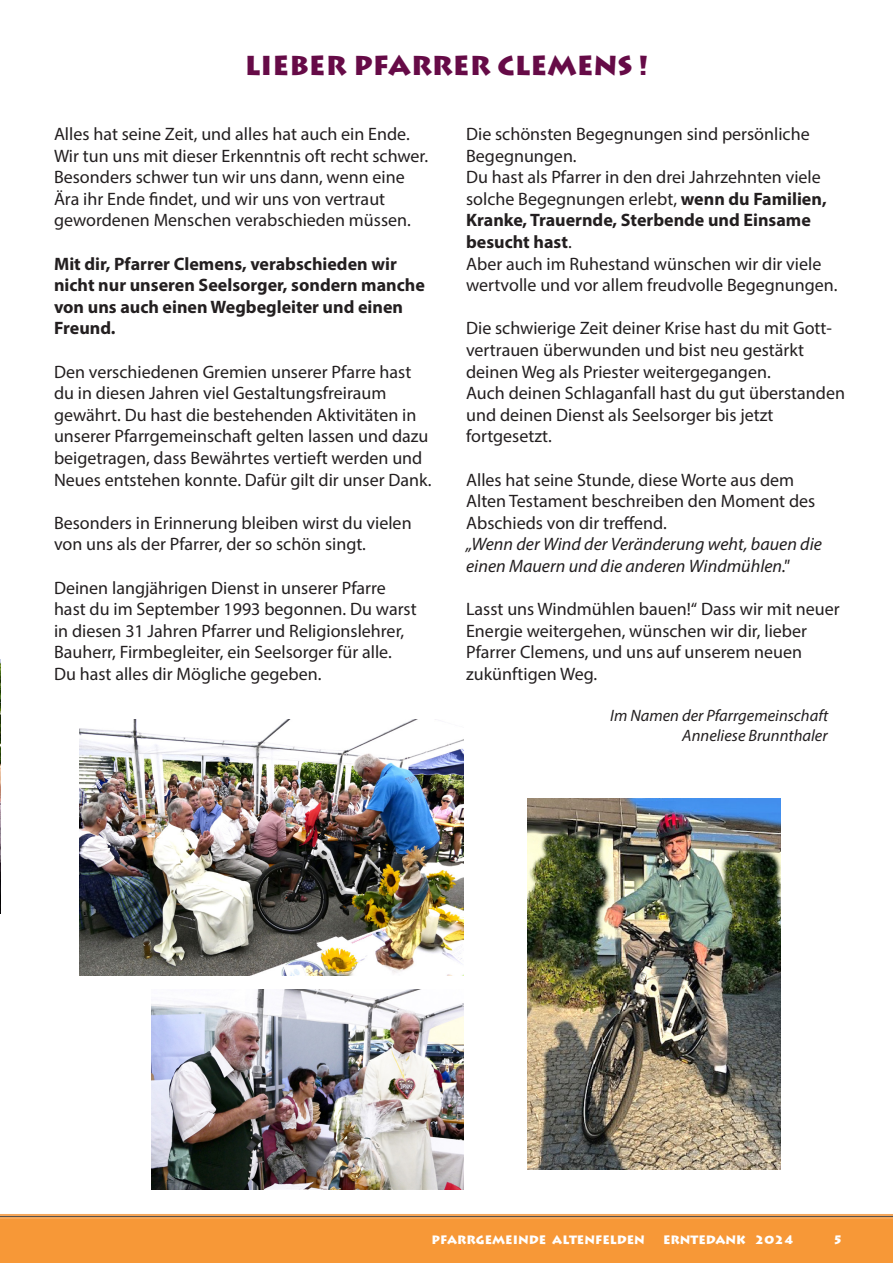
<style>
.page{position:relative;width:893px;height:1263px;background:#fff}
.page>*{position:absolute;margin:0;border:0;box-sizing:border-box;transform-origin:0 0}
.t1{font:900 27px "Lithos Pro";color:#660b47}
.t2{font:18px/21.6px "Myriad Pro";color:#231f20}
.t3{font:700 18px/21.6px "Myriad Pro";color:#231f20}
.t4{font:italic 18px/21.6px "Myriad Pro";color:#231f20}
.t5{font:italic 16.5px/19.8px "Myriad Pro";color:#231f20;text-align:right}
.t6{font:900 12px "Lithos Pro";color:#fff}
.s1{font-weight:700}
</style>
<div class="page">
<svg style="left:0;top:1214px;width:893px;height:49px;background:#f3973a"></svg>
<img style="left:0;top:659px;width:1px;height:255px">
<img style="left:80px;top:720px;width:383px;height:256px">
<img style="left:527px;top:798px;width:253px;height:372px">
<img style="left:151px;top:989px;width:312px;height:201px">
<h1 class="t1" style="left:245px;top:49px;width:405px">LIEBER PFARRER CLEMENS !</h1>
<p class="t2" style="left:54px;top:123px;width:376px">Alles hat seine Zeit, und alles hat auch ein Ende.<br>Wir tun uns mit dieser Erkenntnis oft recht schwer.<br>Besonders schwer tun wir uns dann, wenn eine Ära ihr Ende findet, und wir uns von vertraut gewordenen Menschen verabschieden müssen.</p>
<p class="t3" style="left:54px;top:252px;width:372px">Mit dir, Pfarrer Clemens, verabschieden wir nicht nur unseren Seelsorger, sondern manche von uns auch einen Wegbegleiter und einen Freund.</p>
<p class="t2" style="left:54px;top:360px;width:379px">Den verschiedenen Gremien unserer Pfarre hast du in diesen Jahren viel Gestaltungsfreiraum gewährt. Du hast die bestehenden Aktivitäten in unserer Pfarrgemeinschaft gelten lassen und dazu beigetragen, dass Bewährtes vertieft werden und Neues entstehen konnte. Dafür gilt dir unser Dank.</p>
<p class="t2" style="left:54px;top:512px;width:359px">Besonders in Erinnerung bleiben wirst du vielen von uns als der Pfarrer, der so schön singt.</p>
<p class="t2" style="left:54px;top:576px;width:364px">Deinen langjährigen Dienst in unserer Pfarre hast du im September 1993 begonnen. Du warst in diesen 31 Jahren Pfarrer und Religionslehrer, Bauherr, Firmbegleiter, ein Seelsorger für alle.<br>Du hast alles dir Mögliche gegeben.</p>
<p class="t2" style="left:466px;top:123px;width:373px">Die schönsten Begegnungen sind persönliche Begegnungen.<br>Du hast als Pfarrer in den drei Jahrzehnten viele solche Begegnungen erlebt, <span class="s1">wenn du Familien, Kranke, Trauernde, Sterbende und Einsame besucht hast</span>.<br>Aber auch im Ruhestand wünschen wir dir viele wertvolle und vor allem freudvolle Begegnungen.</p>
<p class="t2" style="left:466px;top:317px;width:380px">Die schwierige Zeit deiner Krise hast du mit Gott&shy;vertrauen überwunden und bist neu gestärkt deinen Weg als Priester weitergegangen.<br>Auch deinen Schlaganfall hast du gut überstanden und deinen Dienst als Seelsorger bis jetzt fortgesetzt.</p>
<p class="t2" style="left:466px;top:468px;width:351px">Alles hat seine Stunde, diese Worte aus dem<br>Alten Testament beschreiben den Moment des<br>Abschieds von dir treffend.</p>
<p class="t4" style="left:466px;top:533px;width:357px">„Wenn der Wind der Veränderung weht, bauen die einen Mauern und die anderen Windmühlen."</p>
<p class="t2" style="left:466px;top:598px;width:375px">Lasst uns Windmühlen bauen!“ Dass wir mit neuer Energie weitergehen, wünschen wir dir, lieber Pfarrer Clemens, und uns auf unserem neuen zukünftigen Weg.</p>
<p class="t5" style="left:610px;top:706px;width:220px">Im Namen der Pfarrgemeinschaft<br>Anneliese Brunnthaler</p>
<p class="t6" style="left:432px;top:1232px;width:215px">PFARRGEMEINDE ALTENFELDEN</p>
<p class="t6" style="left:663px;top:1232px;width:10px">ERNTEDAN</p>
<p class="t6" style="left:736px;top:1232px;width:59px">K 2024</p>
<p class="t6" style="left:833px;top:1232px;width:11px">5</p>
</div>
